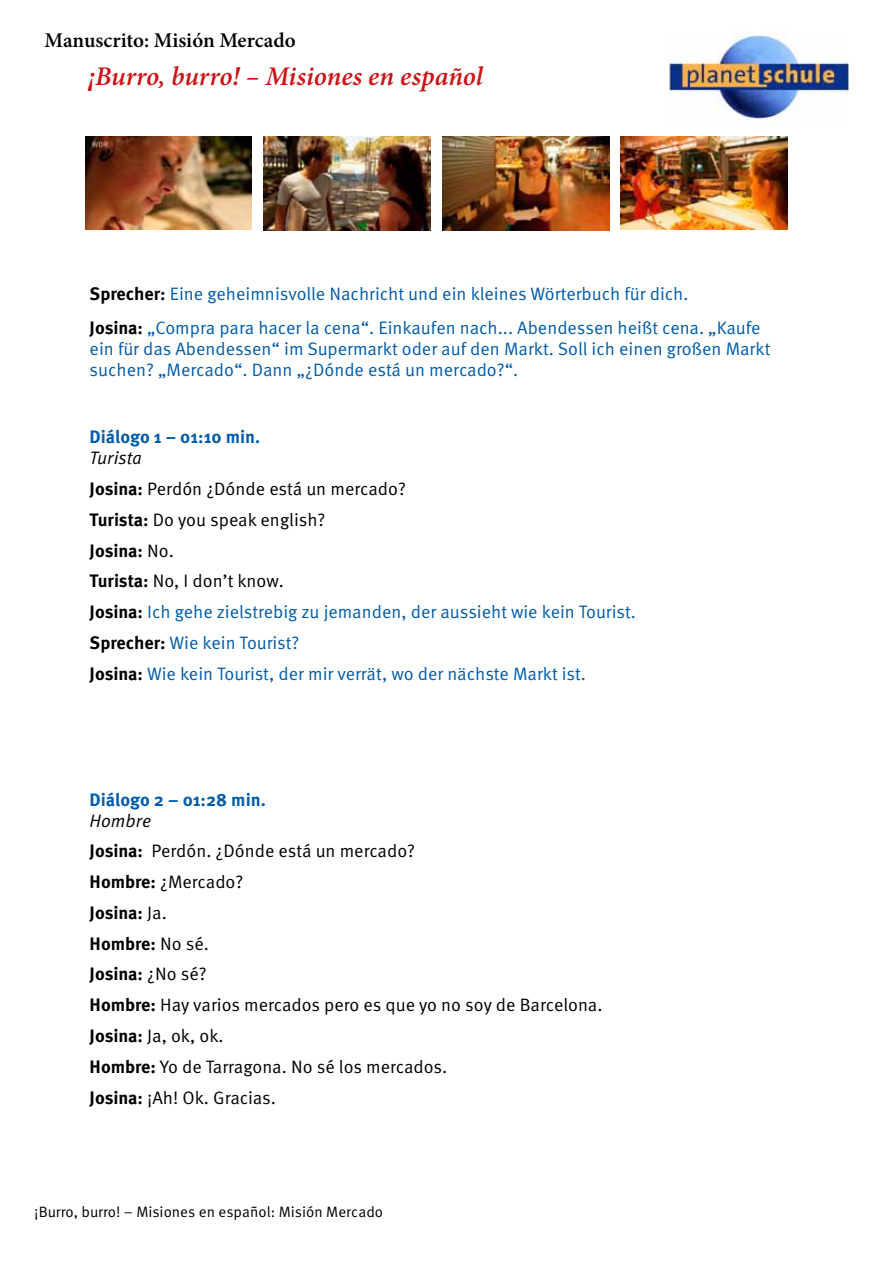
<style>
.page{position:relative;width:893px;height:1263px;background:#fff}
.page>*{position:absolute;margin:0;border:0;box-sizing:border-box;transform-origin:0 0}
.t1{font:italic 600 27px "Minion Pro";letter-spacing:-.005em;color:#cd1316}
.t2{font:600 21px "Minion Pro";letter-spacing:-.005em;color:#000}
.t3{font:18px/30.8px "Meta OT Norm";color:#005ca9}
.t4{font:18px/30.8px "Meta OT Norm";color:#000}
.t5{font:700 18px/30.8px "Meta OT";letter-spacing:-.005em;color:#000}
.t6{font:700 18px "Meta OT";color:#005ca9}
.t7{font:18px "Meta OT Norm Ita";color:#000}
.t8{font:15px "Meta OT Norm";color:#000}
.s1{font-family:"Meta OT";font-weight:700;color:#000}
.s2{font-family:"Meta OT";font-weight:700}
.s3{font-family:"Meta OT Norm";font-weight:400}
.s4{color:#000}
</style>
<div class="page">
<img style="left:670px;top:34px;width:178px;height:88px">
<img style="left:85px;top:136px;width:167px;height:94px">
<img style="left:442px;top:136px;width:167px;height:94px">
<img style="left:264px;top:136px;width:167px;height:94px">
<img style="left:621px;top:136px;width:166px;height:94px">
<p class="t2" style="left:45px;top:26px;width:253px">Manuscrito: Misión Mercado</p>
<h1 class="t1" style="left:88px;top:58px;width:396px">¡Burro, burro! – Misiones en español</h1>
<p class="t3" style="left:90px;top:277px;width:672px;line-height:33.8px"><span class="s1">Sprecher:</span> Eine geheimnisvolle Nachricht und ein kleines Wörterbuch für dich.<br><span class="s1">Josina:</span> „Compra para hacer la cena“. Einkaufen nach... Abendessen heißt cena. „Kaufe</p>
<p class="t3" style="left:90px;top:338px;width:682px;line-height:21px">ein für das Abendessen“ im Supermarkt oder auf den Markt. Soll ich einen großen Markt suchen? „Mercado“. Dann „¿Dónde está un mercado?“.</p>
<p class="t6" style="left:90px;top:426px;width:172px">Diálogo 1 – 01:10 min.</p>
<p class="t7" style="left:90px;top:448px;width:54px">Turista</p>
<p class="t4" style="left:90px;top:474px;width:318px"><span class="s2">Josina:</span> Perdón ¿Dónde está un mercado?<br><span class="s2">Turista:</span> Do you speak english?</p>
<p class="t5" style="left:90px;top:535px;width:86px">Josina: <span class="s3">No.</span></p>
<p class="t3" style="left:90px;top:566px;width:548px"><span class="s1">Turista:</span> <span class="s4">No, I don’t know.<br></span><span class="s1">Josina:</span> Ich gehe zielstrebig zu jemanden, der aussieht wie kein Tourist.<br><span class="s1">Sprecher:</span> Wie kein Tourist?<br><span class="s1">Josina:</span> Wie kein Tourist, der mir verrät, wo der nächste Markt ist.</p>
<p class="t6" style="left:90px;top:789px;width:178px">Diálogo 2 – 01:28 min.</p>
<p class="t7" style="left:90px;top:810px;width:63px">Hombre</p>
<p class="t4" style="left:90px;top:836px;width:327px"><span class="s2">Josina:</span> Perdón. ¿Dónde está un mercado?<br><span class="s2">Hombre:</span> ¿Mercado?</p>
<p class="t5" style="left:90px;top:898px;width:121px">Josina: <span class="s3">Ja.<br></span>Hombre: <span class="s3">No sé.<br></span>Josina: <span class="s3">¿No sé?</span></p>
<p class="t4" style="left:90px;top:990px;width:514px"><span class="s2">Hombre:</span> Hay varios mercados pero es que yo no soy de Barcelona.<br><span class="s2">Josina:</span> Ja, ok, ok.<br><span class="s2">Hombre:</span> Yo de Tarragona. No sé los mercados.<br><span class="s2">Josina:</span> ¡Ah! Ok. Gracias.</p>
<p class="t8" style="left:34px;top:1203px;width:350px">¡Burro, burro! – Misiones en español: Misión Mercado</p>
</div>
